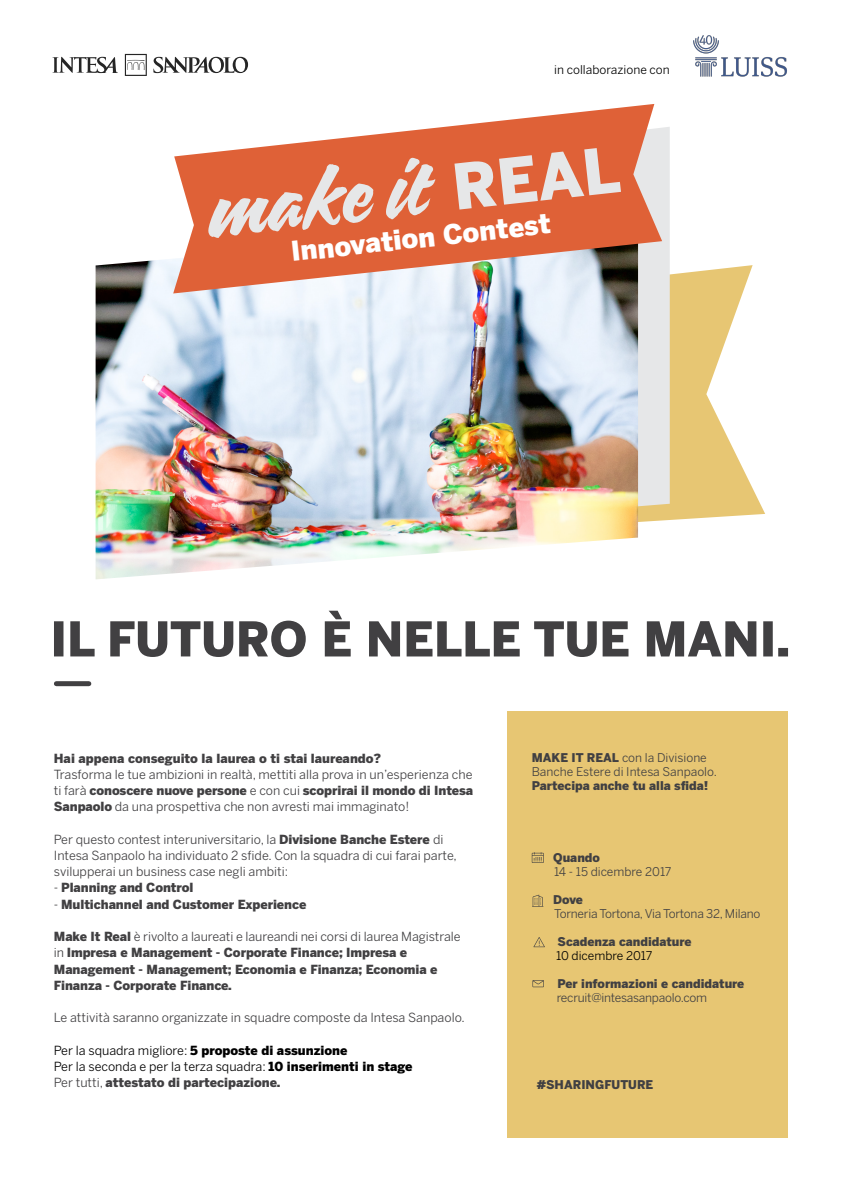
<style>
.page{position:relative;width:842px;height:1191px;background:#fff}
.page>*{position:absolute;margin:0;border:0;box-sizing:border-box;transform-origin:0 0}
.t1{font:900 27px "Benton Sans";color:#fff}
.t2{font:12.5px/16.2px "Benton Sans";color:#414042;text-align:justify}
.t3{font:900 12.5px/16.2px "Benton Sans";letter-spacing:-.005em;color:#414042}
.t4{font:12.5px/16.2px "Benton Sans";color:#000}
.t5{font:900 12px "Benton Sans";color:#414042}
.t6{font:12px/14px "Benton Sans";color:#414042}
.t7{font:12px "Benton Sans";letter-spacing:-.02em;color:#414042}
.t8{font:12px "Benton Sans";color:#000}
.s1{font-weight:900}
.s2{font-weight:400}
.s3{color:#414042}
.s4{font-weight:900;color:#414042}
</style>
<div class="page">
<svg style="left:153px;top:57px;width:95px;height:16px"></svg>
<svg style="left:52px;top:57px;width:66px;height:16px"></svg>
<svg style="left:125px;top:54px;width:22px;height:22px"></svg>
<svg style="left:325px;top:610px;width:463px;height:47px"></svg>
<svg style="left:54px;top:620px;width:252px;height:37px"></svg>
<img style="left:693px;top:35px;width:94px;height:42px">
<svg style="left:670px;top:265px;width:95px;height:255px;fill:#e7c673"></svg>
<svg style="left:638px;top:127px;width:32px;height:395px;background:#e5e4e0"></svg>
<img style="left:96px;top:259px;width:542px;height:320px">
<svg style="left:173px;top:104px;width:489px;height:189px"></svg>
<svg style="left:208px;top:148px;width:413px;height:90px;background:#e08465"></svg>
<div style="left:507px;top:711px;width:281px;height:426px;background:#e7c673"></div>
<svg style="left:532px;top:852px;width:12px;height:11px"></svg>
<svg style="left:532px;top:894px;width:11px;height:12px"></svg>
<svg style="left:533px;top:937px;width:12px;height:10px"></svg>
<svg style="left:532px;top:980px;width:12px;height:7px"></svg>
<div style="left:56px;top:681px;width:33px;height:5px;background:#414042"></div>
<p class="t8" style="left:554px;top:62px;width:117px">in collaborazione con</p>
<h1 class="t1" style="left:289px;top:235px;width:262px;rotate:-6deg">Innovation Contest</h1>
<p class="t3" style="left:54px;top:750px;width:329px">Hai appena conseguito la laurea o ti stai laureando?</p>
<p class="t2" style="left:54px;top:766px;width:421px">Trasforma le tue ambizioni in realtà, mettiti alla prova in un’esperienza che ti farà <span class="s1">conoscere nuove persone</span> e con cui <span class="s1">scoprirai il mondo di Intesa Sanpaolo</span> da una prospettiva che non avresti mai immaginato!</p>
<p class="t2" style="left:54px;top:831px;width:405px;text-align:left">Per questo contest interuniversitario, la <span class="s1">Divisione Banche Estere</span> di<br>Intesa Sanpaolo ha individuato 2 sfide. Con la squadra di cui farai parte, svilupperai un business case negli ambiti:</p>
<p class="t3" style="left:54px;top:879px;width:141px"><span class="s2">-</span> Planning and Control</p>
<p class="t3" style="left:54px;top:895px;width:254px"><span class="s2">-</span> Multichannel and Customer Experience</p>
<p class="t3" style="left:54px;top:928px;width:408px">Make It Real <span class="s2">è rivolto a laureati e laureandi nei corsi di laurea Magistrale in</span> Impresa e Management - Corporate Finance; Impresa e Management - Management; Economia e Finanza; Economia e Finanza - Corporate Finance.</p>
<p class="t2" style="left:54px;top:1009px;width:412px">Le attività saranno organizzate in squadre composte da Intesa Sanpaolo.</p>
<p class="t4" style="left:54px;top:1041px;width:360px">Per la squadra migliore: <span class="s1">5 proposte di assunzione<br></span>Per la seconda e per la terza squadra: <span class="s1">10 inserimenti in stage<br></span><span class="s3">Per tutti,</span> <span class="s4">attestato di partecipazione.</span></p>
<p class="t6" style="left:532px;top:751px;width:187px"><span class="s1">MAKE IT REAL</span> con la Divisione<br>Banche Estere di Intesa Sanpaolo.</p>
<p class="t5" style="left:532px;top:779px;width:178px">Partecipa anche tu alla sfida!</p>
<p class="t5" style="left:553px;top:850px;width:48px">Quando</p>
<p class="t6" style="left:554px;top:864px;width:119px">14 - 15 dicembre 2017</p>
<p class="t5" style="left:553px;top:892px;width:31px">Dove</p>
<p class="t7" style="left:554px;top:906px;width:208px">Torneria Tortona, Via Tortona 32, Milano</p>
<p class="t5" style="left:558px;top:934px;width:136px">Scadenza candidature</p>
<p class="t8" style="left:556px;top:948px;width:98px">10 dicembre 2017</p>
<p class="t5" style="left:558px;top:976px;width:188px">Per informazioni e candidature</p>
<p class="t7" style="left:557px;top:990px;width:152px">recruit@intesasanpaolo.com</p>
<p class="t5" style="left:537px;top:1077px;width:118px">#SHARINGFUTURE</p>
</div>
